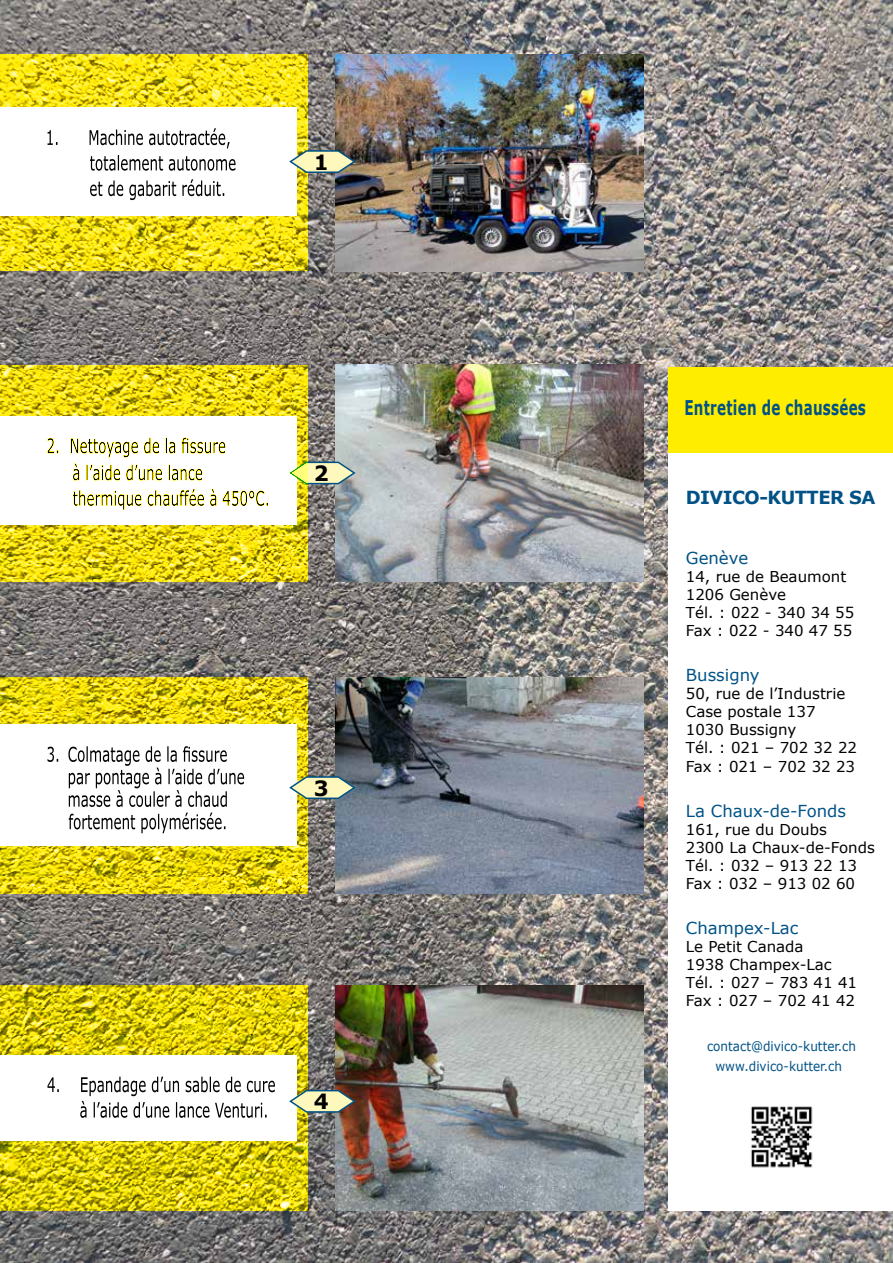
<style>
.page{position:relative;width:893px;height:1263px;background:#fff}
.page>*{position:absolute;margin:0;border:0;box-sizing:border-box;transform-origin:0 0}
.t1{font:700 21px "MS Reference Sans Serif";color:#000}
.t2{font:700 20.25px "MS Reference Sans Serif";letter-spacing:.02em;color:#005286;scale:.67 1}
.t3{font:700 18px "MS Reference Sans Serif";letter-spacing:-.03em;color:#005286}
.t4{font:16.5px "MS Reference Sans Serif";color:#005286}
.t5{font:15px/18px "MS Reference Sans Serif";color:#000}
.t6{font:13.2px/19.8px "MS Reference Sans Serif";color:#005286;text-align:center;scale:.91 1}
</style>
<div class="page">
<img style="left:0;top:0;width:893px;height:1263px">
<img style="left:336px;top:54px;width:307px;height:217px">
<img style="left:336px;top:365px;width:307px;height:216px">
<img style="left:336px;top:985px;width:307px;height:226px">
<svg style="left:0;top:54px;width:308px;height:217px;background:#e9d514"></svg>
<svg style="left:0;top:985px;width:308px;height:226px;background:#d2c30d"></svg>
<img style="left:0;top:316px;width:310px;height:54px">
<img style="left:0;top:598px;width:310px;height:56px">
<img style="left:0;top:877px;width:310px;height:66px">
<div style="left:1px;top:107px;width:296px;height:109px;background:#fff"></div>
<svg style="left:48px;top:128px;width:182px;height:21px"></svg>
<svg style="left:90px;top:155px;width:146px;height:16px"></svg>
<svg style="left:90px;top:179px;width:134px;height:21px"></svg>
<div style="left:1px;top:1055px;width:296px;height:85px;background:#fff"></div>
<svg style="left:48px;top:1076px;width:227px;height:42px"></svg>
<svg style="left:289px;top:149px;width:68px;height:25px;background:#c0c49f"></svg>
<svg style="left:308px;top:460px;width:49px;height:25px"></svg>
<svg style="left:289px;top:1088px;width:68px;height:25px;background:#bebb96"></svg>
<svg style="left:0;top:365px;width:308px;height:216px"></svg>
<img style="left:336px;top:678px;width:307px;height:215px">
<svg style="left:0;top:677px;width:308px;height:216px;background:#dcca10"></svg>
<div style="left:1px;top:725px;width:296px;height:121px;background:#fff"></div>
<svg style="left:48px;top:746px;width:196px;height:87px"></svg>
<svg style="left:289px;top:775px;width:68px;height:25px;background:#bec5a5"></svg>
<div style="left:669px;top:409px;width:224px;height:802px;background:#fff"></div>
<div style="left:669px;top:367px;width:224px;height:85px;background:#ffed00"></div>
<img style="left:751px;top:1106px;width:62px;height:62px">
<h1 class="t1" style="left:314px;top:148px;width:16px">1</h1>
<h1 class="t1" style="left:314px;top:460px;width:16px">2</h1>
<h1 class="t1" style="left:314px;top:774px;width:16px">3</h1>
<h1 class="t1" style="left:314px;top:1088px;width:16px">4</h1>
<h2 class="t2" style="left:684px;top:394px;width:272px">Entretien de chaussées</h2>
<p class="t3" style="left:686px;top:486px;width:191px">DIVICO-KUTTER SA</p>
<p class="t4" style="left:686px;top:547px;width:64px">Genève</p>
<p class="t5" style="left:686px;top:567px;width:170px">14, rue de Beaumont<br>1206 Genève<br>Tél. : 022 - 340 34 55<br>Fax : 022 - 340 47 55</p>
<p class="t4" style="left:686px;top:664px;width:75px">Bussigny</p>
<p class="t5" style="left:686px;top:684px;width:173px">50, rue de l’Industrie<br>Case postale 137<br>1030 Bussigny<br>Tél. : 021 – 702 32 22</p>
<p class="t5" style="left:686px;top:757px;width:171px">Fax : 021 – 702 32 23</p>
<p class="t4" style="left:686px;top:801px;width:162px">La Chaux-de-Fonds</p>
<p class="t5" style="left:686px;top:820px;width:190px">161, rue du Doubs<br>2300 La Chaux-de-Fonds<br>Tél. : 032 – 913 22 13<br>Fax : 032 – 913 02 60</p>
<p class="t4" style="left:686px;top:918px;width:114px">Champex-Lac</p>
<p class="t5" style="left:686px;top:937px;width:173px">Le Petit Canada<br>1938 Champex-Lac<br>Tél. : 027 – 783 41 41<br>Fax : 027 – 702 41 42</p>
<p class="t6" style="left:707px;top:1036px;width:165px">contact@divico-kutter.ch www.divico-kutter.ch</p>
</div>
